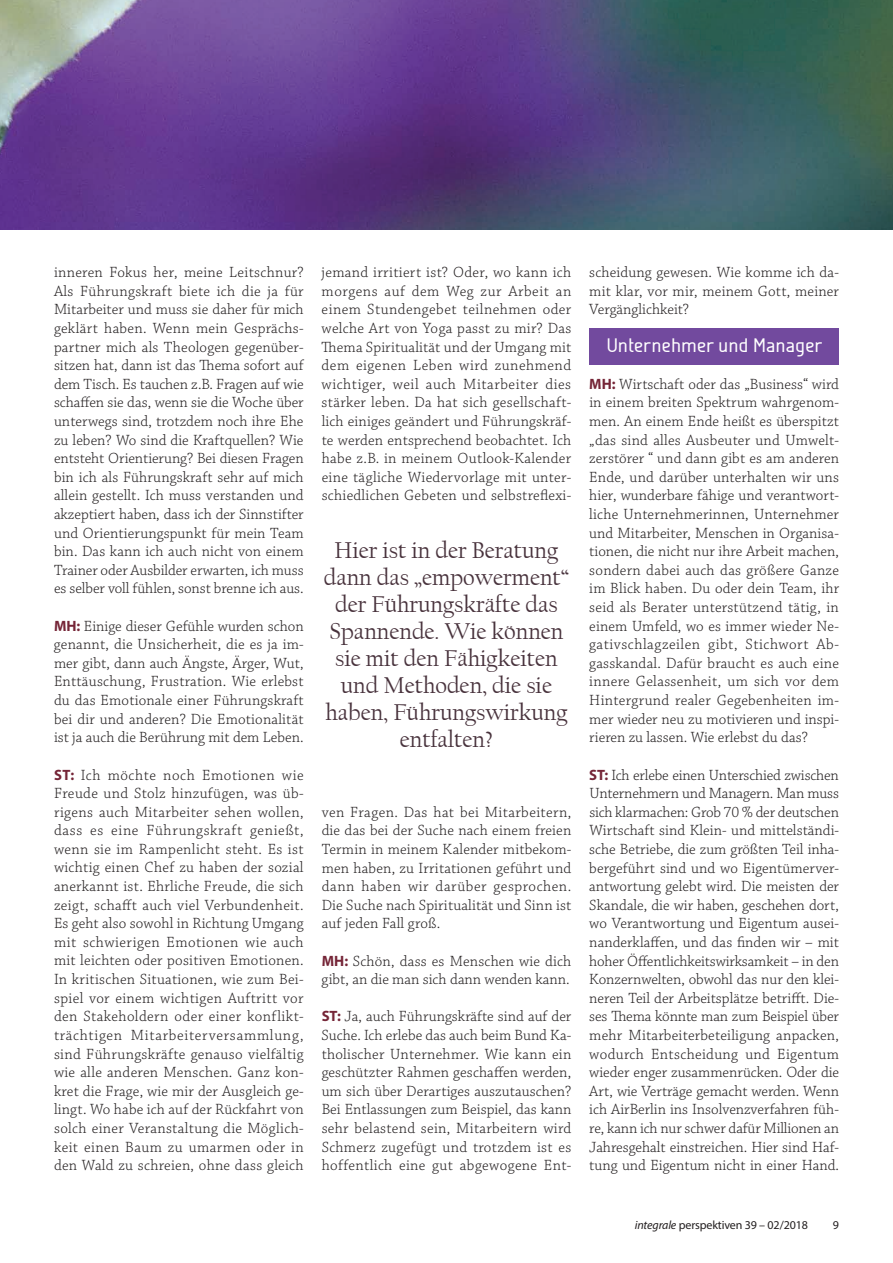
<style>
.page{position:relative;width:893px;height:1263px;background:#fff}
.page>*{position:absolute;margin:0;border:0;box-sizing:border-box;transform-origin:0 0}
.t1{font:24px/27px "Californian FB";color:#48323c;text-align:center}
.t2{font:500 19.5px "Galette";letter-spacing:.025em;color:#fff}
.t3{font:300 15.6px/18.6px "Chaparral Pro";letter-spacing:.01em;color:#231f20;text-align:justify}
.t4{font:12px "Myriad Pro";letter-spacing:-.01em;color:#231f20}
.s1{font-family:"Myriad Pro";font-weight:700;font-size:15px;color:#752537}
.s2{font-style:italic}
</style>
<div class="page">
<div style="left:589px;top:329px;width:250px;height:36px;background:#724a9e"></div>
<img style="left:0;top:0;width:893px;height:229px">
<p class="t3" style="left:54px;top:264px;width:251px">inneren Fokus her, meine Leitschnur?<br>Als Führungskraft biete ich die ja für Mitarbeiter und muss sie daher für mich geklärt haben. Wenn mein Gesprächs&shy;partner mich als Theologen gegenüber&shy;sitzen hat, dann ist das Thema sofort auf dem Tisch. Es tauchen z.B. Fragen auf wie schaffen sie das, wenn sie die Woche über unterwegs sind, trotzdem noch ihre Ehe zu leben? Wo sind die Kraftquellen? Wie entsteht Orientierung? Bei diesen Fragen bin ich als Führungskraft sehr auf mich allein gestellt. Ich muss verstanden und akzeptiert haben, dass ich der Sinnstifter und Orientierungspunkt für mein Team bin. Das kann ich auch nicht von einem Trainer oder Ausbilder erwarten, ich muss es selber voll fühlen, sonst brenne ich aus.</p>
<p class="t3" style="left:54px;top:617px;width:251px"><span class="s1">MH:</span> Einige dieser Gefühle wurden schon genannt, die Unsicherheit, die es ja im&shy;mer gibt, dann auch Ängste, Ärger, Wut, Enttäuschung, Frustration. Wie erlebst du das Emotionale einer Führungskraft bei dir und anderen? Die Emotionalität ist ja auch die Berührung mit dem Leben.</p>
<p class="t3" style="left:54px;top:766px;width:251px"><span class="s1">ST:</span> Ich möchte noch Emotionen wie Freude und Stolz hinzufügen, was üb&shy;rigens auch Mitarbeiter sehen wollen, dass es eine Führungskraft genießt, wenn sie im Rampenlicht steht. Es ist wichtig einen Chef zu haben der sozial anerkannt ist. Ehrliche Freude, die sich zeigt, schafft auch viel Verbundenheit.<br>Es geht also sowohl in Richtung Umgang mit schwierigen Emotionen wie auch mit leichten oder positiven Emotionen.<br>In kritischen Situationen, wie zum Bei&shy;spiel vor einem wichtigen Auftritt vor den Stakeholdern oder einer konflikt&shy;trächtigen Mitarbeiterversammlung, sind Führungskräfte genauso vielfältig wie alle anderen Menschen. Ganz kon&shy;kret die Frage, wie mir der Ausgleich ge&shy;lingt. Wo habe ich auf der Rückfahrt von solch einer Veranstaltung die Möglich&shy;keit einen Baum zu umarmen oder in den Wald zu schreien, ohne dass gleich</p>
<p class="t3" style="left:322px;top:264px;width:251px">jemand irritiert ist? Oder, wo kann ich morgens auf dem Weg zur Arbeit an einem Stundengebet teilnehmen oder welche Art von Yoga passt zu mir? Das Thema Spiritualität und der Umgang mit dem eigenen Leben wird zunehmend wichtiger, weil auch Mitarbeiter dies stärker leben. Da hat sich gesellschaft&shy;lich einiges geändert und Führungskräf&shy;te werden entsprechend beobachtet. Ich habe z.B. in meinem Outlook-Kalender eine tägliche Wiedervorlage mit unter&shy;schiedlichen Gebeten und selbstreflexi-</p>
<h1 class="t1" style="left:324px;top:537px;width:247px">Hier ist in der Beratung dann das „empowerment“ der Führungskräfte das<br>Spannende. Wie können sie mit den Fähigkeiten und Methoden, die sie haben, Führungswirkung entfalten?</h1>
<p class="t3" style="left:322px;top:803px;width:251px">ven Fragen. Das hat bei Mitarbeitern, die das bei der Suche nach einem freien Termin in meinem Kalender mitbekom&shy;men haben, zu Irritationen geführt und dann haben wir darüber gesprochen.<br>Die Suche nach Spiritualität und Sinn ist auf jeden Fall groß.</p>
<p class="t3" style="left:322px;top:952px;width:251px"><span class="s1">MH:</span> Schön, dass es Menschen wie dich gibt, an die man sich dann wenden kann.</p>
<p class="t3" style="left:322px;top:1008px;width:251px"><span class="s1">ST:</span> Ja, auch Führungskräfte sind auf der Suche. Ich erlebe das auch beim Bund Ka&shy;tholischer Unternehmer. Wie kann ein geschützter Rahmen geschaffen werden, um sich über Derartiges auszutauschen?<br>Bei Entlassungen zum Beispiel, das kann sehr belastend sein, Mitarbeitern wird Schmerz zugefügt und trotzdem ist es hoffentlich eine gut abgewogene Ent-</p>
<p class="t3" style="left:589px;top:264px;width:251px">scheidung gewesen. Wie komme ich da&shy;mit klar, vor mir, meinem Gott, meiner Vergänglichkeit?</p>
<p class="t2" style="left:607px;top:333px;width:217px">Unternehmer und Manager</p>
<p class="t3" style="left:589px;top:375px;width:251px"><span class="s1">MH:</span> Wirtschaft oder das „Business“ wird in einem breiten Spektrum wahrgenom&shy;men. An einem Ende heißt es überspitzt „das sind alles Ausbeuter und Umwelt&shy;zerstörer “ und dann gibt es am anderen Ende, und darüber unterhalten wir uns hier, wunderbare fähige und verantwort&shy;liche Unternehmerinnen, Unternehmer und Mitarbeiter, Menschen in Organisa&shy;tionen, die nicht nur ihre Arbeit machen, sondern dabei auch das größere Ganze im Blick haben. Du oder dein Team, ihr seid als Berater unterstützend tätig, in einem Umfeld, wo es immer wieder Ne&shy;gativschlagzeilen gibt, Stichwort Ab&shy;gasskandal. Dafür braucht es auch eine innere Gelassenheit, um sich vor dem Hintergrund realer Gegebenheiten im&shy;mer wieder neu zu motivieren und inspi&shy;rieren zu lassen. Wie erlebst du das?</p>
<p class="t3" style="left:589px;top:766px;width:251px"><span class="s1">ST:</span> Ich erlebe einen Unterschied zwischen Unternehmern und Managern. Man muss sich klarmachen: Grob 70 % der deutschen Wirtschaft sind Klein- und mittelständi&shy;sche Betriebe, die zum größten Teil inha&shy;bergeführt sind und wo Eigentümerver&shy;antwortung gelebt wird. Die meisten der Skandale, die wir haben, geschehen dort, wo Verantwortung und Eigentum ausei&shy;nanderklaffen, und das finden wir – mit hoher Öffentlichkeitswirksamkeit – in den Konzernwelten, obwohl das nur den klei&shy;neren Teil der Arbeitsplätze betrifft. Die&shy;ses Thema könnte man zum Beispiel über mehr Mitarbeiterbeteiligung anpacken, wodurch Entscheidung und Eigentum wieder enger zusammenrücken. Oder die Art, wie Verträge gemacht werden. Wenn ich AirBerlin ins Insolvenzverfahren füh&shy;re, kann ich nur schwer dafür Millionen an Jahresgehalt einstreichen. Hier sind Haf&shy;tung und Eigentum nicht in einer Hand.</p>
<p class="t4" style="left:635px;top:1217px;width:175px"><span class="s2">integrale</span> perspektiven 39 – 02/2018</p>
<p class="t4" style="left:833px;top:1217px;width:8px">9</p>
</div>
